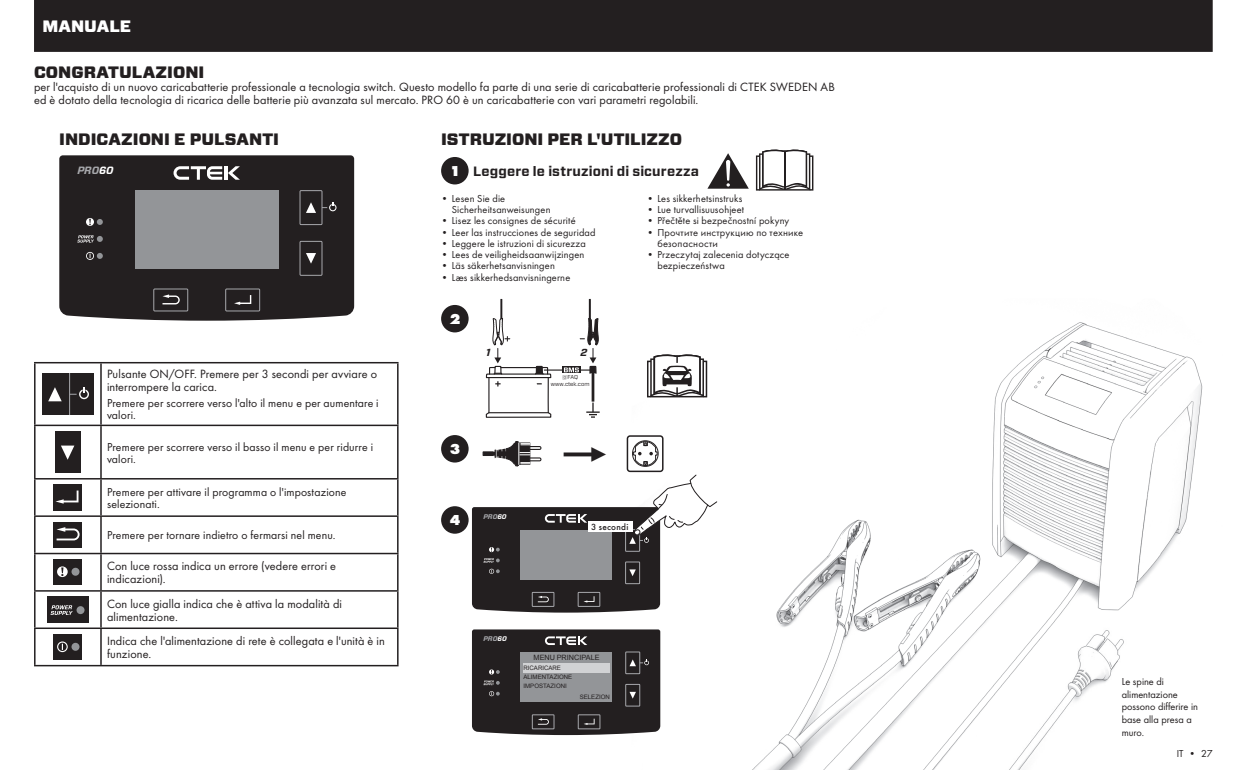
<style>
.page{position:relative;width:1234px;height:770px;background:#fff}
.page>*{position:absolute;margin:0;border:0;box-sizing:border-box;transform-origin:0 0}
.t1{font:900 16.5px "Forza";color:#231f20}
.t2{font:900 16.5px "Forza";color:#fff}
.t3{font:700 expanded 15px "Futura";color:#fff}
.t4{font:700 13.5px "Forza";letter-spacing:.01em;color:#231f20}
.t5{font:12.45px/13px "Futura Boo";letter-spacing:.01em;color:#231f20}
.t6{font:12px/12px "Futura Boo";letter-spacing:.015em;color:#231f20}
.t7{font:10.5px/12.6px "Futura Boo";letter-spacing:.015em;color:#231f20}
.t8{font:italic 700 10.5px "Forza";color:#a7a8ac}
.t9{font:italic 700 10.2px "Forza";color:#231f20}
.t10{font:500 9.3px "Futura";letter-spacing:.025em;color:#231f20}
.t11{font:7.35px "Arial";color:#231f20}
.t12{font:italic 700 6.75px "Forza";color:#a7a8ac}
.t13{font:6.15px/9px "Arial";color:#231f20}
.t14{font:5.7px/6.9px "Forza";color:#231f20;text-align:center}
.s1{color:#fff}
.s2{font-family:"Futura";font-stretch:expanded;font-size:15px;color:#fff}
</style>
<div class="page">
<div style="left:34px;top:0;width:1178px;height:52px;background:#231f20"></div>
<img style="left:631px;top:322px;width:572px;height:406px">
<hr style="left:544px;top:369px;width:49px;height:1px;background:#231f20">
<div style="left:562px;top:366px;width:18px;height:7px;background:#231f20"></div>
<svg style="left:485px;top:299px;width:66px;height:119px"></svg>
<svg style="left:563px;top:299px;width:35px;height:75px"></svg>
<hr style="left:591px;top:372px;width:3px;height:29px;background:#231f20">
<svg style="left:586px;top:402px;width:13px;height:16px"></svg>
<div style="left:441px;top:305px;width:27px;height:27px;background:#231f20;border-radius:50%"></div>
<div style="left:441px;top:435px;width:27px;height:27px;background:#231f20;border-radius:50%"></div>
<div style="left:441px;top:506px;width:27px;height:27px;background:#231f20;border-radius:50%"></div>
<svg style="left:707px;top:153px;width:41px;height:36px"></svg>
<svg style="left:755px;top:149px;width:58px;height:42px"></svg>
<hr style="left:783px;top:151px;width:2px;height:39px;background:#231f20">
<div style="left:441px;top:157px;width:27px;height:27px;background:#231f20;border-radius:50%"></div>
<svg style="left:472px;top:474px;width:245px;height:138px"></svg>
<svg style="left:472px;top:629px;width:188px;height:106px;background:#424041"></svg>
<div style="left:588px;top:521px;width:44px;height:11px;background:#fff"></div>
<div style="left:59px;top:155px;width:295px;height:166px;background:#231f20"></div>
<div style="left:153px;top:289px;width:35px;height:22px;border:1px solid #a7a8ac"></div>
<div style="left:225px;top:289px;width:35px;height:22px;border:1px solid #a7a8ac"></div>
<div style="left:300px;top:241px;width:22px;height:34px;border:1px solid #a7a8ac"></div>
<div style="left:300px;top:190px;width:22px;height:35px;border:1px solid #a7a8ac"></div>
<div style="left:135px;top:191px;width:143px;height:78px;background:#939598"></div>
<svg style="left:162px;top:294px;width:18px;height:10px"></svg>
<svg style="left:306px;top:253px;width:10px;height:11px"></svg>
<svg style="left:306px;top:202px;width:10px;height:11px"></svg>
<svg style="left:322px;top:202px;width:14px;height:9px"></svg>
<svg style="left:86px;top:218px;width:17px;height:8px"></svg>
<svg style="left:86px;top:252px;width:17px;height:8px"></svg>
<hr style="left:225px;top:166px;width:3px;height:14px;background:#fff">
<svg style="left:228px;top:166px;width:12px;height:14px"></svg>
<svg style="left:173px;top:166px;width:49px;height:14px"></svg>
<svg style="left:234px;top:295px;width:17px;height:10px"></svg>
<svg style="left:77px;top:235px;width:26px;height:7px"></svg>
<div style="left:647px;top:360px;width:60px;height:37px;border:2px solid #231f20"></div>
<svg style="left:649px;top:354px;width:55px;height:45px"></svg>
<div style="left:626px;top:435px;width:37px;height:37px;border:2px solid #231f20;border-radius:3px"></div>
<div style="left:632px;top:440px;width:26px;height:26px;border:1px solid #231f20;border-radius:50%"></div>
<svg style="left:632px;top:441px;width:25px;height:25px"></svg>
<div style="left:483px;top:451px;width:23px;height:4px;border:1px solid #231f20"></div>
<svg style="left:493px;top:441px;width:49px;height:25px"></svg>
<img style="left:990px;top:621px;width:145px;height:149px">
<div style="left:722px;top:527px;width:144px;height:186px;background:#fff"></div>
<hr style="left:34px;top:362px;width:67px;height:1px;background:#231f20">
<hr style="left:34px;top:363px;width:2px;height:61px;background:#231f20">
<hr style="left:101px;top:362px;width:297px;height:1px;background:#231f20">
<hr style="left:100px;top:363px;width:2px;height:61px;background:#231f20">
<hr style="left:397px;top:363px;width:1px;height:61px;background:#231f20">
<hr style="left:34px;top:424px;width:67px;height:2px;background:#231f20">
<hr style="left:34px;top:426px;width:2px;height:52px;background:#231f20">
<hr style="left:101px;top:424px;width:297px;height:2px;background:#231f20">
<hr style="left:100px;top:426px;width:2px;height:52px;background:#231f20">
<hr style="left:397px;top:426px;width:1px;height:52px;background:#231f20">
<hr style="left:34px;top:478px;width:67px;height:1px;background:#231f20">
<hr style="left:34px;top:479px;width:2px;height:36px;background:#231f20">
<hr style="left:101px;top:478px;width:297px;height:1px;background:#231f20">
<hr style="left:100px;top:479px;width:2px;height:36px;background:#231f20">
<hr style="left:397px;top:479px;width:1px;height:36px;background:#231f20">
<hr style="left:34px;top:515px;width:67px;height:2px;background:#231f20">
<hr style="left:34px;top:517px;width:2px;height:36px;background:#231f20">
<hr style="left:101px;top:515px;width:297px;height:2px;background:#231f20">
<hr style="left:100px;top:517px;width:2px;height:36px;background:#231f20">
<hr style="left:397px;top:517px;width:1px;height:36px;background:#231f20">
<hr style="left:34px;top:553px;width:67px;height:1px;background:#231f20">
<hr style="left:34px;top:554px;width:2px;height:36px;background:#231f20">
<hr style="left:101px;top:553px;width:297px;height:1px;background:#231f20">
<hr style="left:100px;top:554px;width:2px;height:36px;background:#231f20">
<hr style="left:397px;top:554px;width:1px;height:36px;background:#231f20">
<hr style="left:34px;top:590px;width:67px;height:1px;background:#231f20">
<hr style="left:34px;top:591px;width:2px;height:36px;background:#231f20">
<hr style="left:101px;top:590px;width:297px;height:1px;background:#231f20">
<hr style="left:100px;top:591px;width:2px;height:36px;background:#231f20">
<hr style="left:397px;top:591px;width:1px;height:36px;background:#231f20">
<hr style="left:34px;top:627px;width:67px;height:2px;background:#231f20">
<hr style="left:34px;top:629px;width:2px;height:36px;background:#231f20">
<hr style="left:101px;top:627px;width:297px;height:2px;background:#231f20">
<hr style="left:100px;top:629px;width:2px;height:36px;background:#231f20">
<hr style="left:397px;top:629px;width:1px;height:36px;background:#231f20">
<hr style="left:34px;top:665px;width:67px;height:1px;background:#231f20">
<hr style="left:101px;top:665px;width:297px;height:1px;background:#231f20">
<svg style="left:43px;top:373px;width:50px;height:42px;background:#343132"></svg>
<svg style="left:55px;top:431px;width:25px;height:42px"></svg>
<svg style="left:54px;top:485px;width:28px;height:25px"></svg>
<svg style="left:54px;top:522px;width:28px;height:25px"></svg>
<svg style="left:54px;top:559px;width:28px;height:26px"></svg>
<svg style="left:47px;top:597px;width:41px;height:25px"></svg>
<svg style="left:54px;top:634px;width:28px;height:25px"></svg>
<img style="left:745px;top:514px;width:245px;height:256px">
<div style="left:523px;top:663px;width:86px;height:9px;background:#d1d2d4"></div>
<h1 class="t2" style="left:43px;top:15px;width:90px">MANUALE</h1>
<h1 class="t1" style="left:34px;top:61px;width:172px">CONGRATULAZIONI</h1>
<p class="t5" style="left:34px;top:80px;width:802px">per l'acquisto di un nuovo caricabatterie professionale a tecnologia switch. Questo modello fa parte di una serie di caricabatterie professionali di CTEK SWEDEN AB ed è dotato della tecnologia di ricarica delle batterie più avanzata sul mercato. PRO 60 è un caricabatterie con vari parametri regolabili.</p>
<h1 class="t1" style="left:59px;top:128px;width:221px">INDICAZIONI E PULSANTI</h1>
<h1 class="t1" style="left:441px;top:128px;width:242px">ISTRUZIONI PER L'UTILIZZO</h1>
<p class="t8" style="left:77px;top:163px;width:38px">PRO<span class="s1">60</span></p>
<p class="t5" style="left:107px;top:367px;width:271px">Pulsante ON/OFF. Premere per 3 secondi per avviare o interrompere la carica.</p>
<p class="t6" style="left:107px;top:397px;width:273px">Premere per scorrere verso l'alto il menu e per aumentare i valori.</p>
<p class="t6" style="left:107px;top:440px;width:267px">Premere per scorrere verso il basso il menu e per ridurre i valori.</p>
<p class="t6" style="left:107px;top:486px;width:241px">Premere per attivare il programma o l'impostazione selezionati.</p>
<p class="t6" style="left:107px;top:529px;width:230px">Premere per tornare indietro o fermarsi nel menu.</p>
<p class="t5" style="left:107px;top:559px;width:230px">Con luce rossa indica un errore (vedere errori e indicazioni).</p>
<p class="t5" style="left:107px;top:597px;width:236px">Con luce gialla indica che è attiva la modalità di alimentazione.</p>
<p class="t5" style="left:107px;top:634px;width:279px">Indica che l'alimentazione di rete è collegata e l'unità è in funzione.</p>
<p class="t4" style="left:449px;top:162px;width:251px"><span class="s2">1</span> Leggere le istruzioni di sicurezza</p>
<p class="t7" style="left:451px;top:193px;width:100px;line-height:11.2px;text-indent:-11px">• Lesen Sie die<br>Sicherheitsanweisungen</p>
<p class="t7" style="left:441px;top:214px;width:136px">• Lisez les consignes de sécurité</p>
<p class="t7" style="left:441px;top:226px;width:156px">• Leer las instrucciones de seguridad</p>
<p class="t7" style="left:441px;top:237px;width:146px">• Leggere le istruzioni di sicurezza</p>
<p class="t7" style="left:441px;top:248px;width:145px">• Lees de veiligheidsaanwijzingen</p>
<p class="t7" style="left:441px;top:259px;width:115px">• Läs säkerhetsanvisningen</p>
<p class="t7" style="left:441px;top:271px;width:131px">• Læs sikkerhedsanvisningerne</p>
<p class="t3" style="left:449px;top:310px;width:12px">2</p>
<p class="t3" style="left:449px;top:440px;width:12px">3</p>
<p class="t9" style="left:486px;top:345px;width:6px">1</p>
<p class="t9" style="left:580px;top:345px;width:8px">2</p>
<p class="t14" style="left:550px;top:373px;width:40px">@FAQ www.ctek.com</p>
<p class="t7" style="left:646px;top:192px;width:97px">• Les sikkerhetsinstruks</p>
<p class="t7" style="left:646px;top:203px;width:99px">• Lue turvallisuusohjeet</p>
<p class="t7" style="left:646px;top:214px;width:144px">• Přečtěte si bezpečnostní pokyny</p>
<p class="t7" style="left:657px;top:226px;width:147px;line-height:11.2px;text-indent:-11px">• Прочтите инструкцию по технике безопасности</p>
<p class="t7" style="left:657px;top:249px;width:134px;line-height:11.2px;text-indent:-11px">• Przeczytaj zalecenia dotyczące bezpieczeństwa</p>
<p class="t3" style="left:449px;top:511px;width:12px">4</p>
<p class="t12" style="left:483px;top:512px;width:25px">PRO<span class="s1">60</span></p>
<p class="t10" style="left:591px;top:521px;width:39px">3 secondi</p>
<p class="t12" style="left:483px;top:634px;width:25px">PRO<span class="s1">60</span></p>
<p class="t11" style="left:533px;top:652px;width:68px">MENU PRINCIPALE</p>
<p class="t13" style="left:523px;top:663px;width:50px">RICARICARE<br>ALIMENTAZIONE<br>IMPOSTAZIONI</p>
<p class="t13" style="left:579px;top:692px;width:32px">SELEZION</p>
<p class="t7" style="left:1121px;top:675px;width:78px">Le spine di alimentazione possono differire in base alla presa a muro.</p>
<p class="t7" style="left:1176px;top:747px;width:37px">IT • 27</p>
</div>
